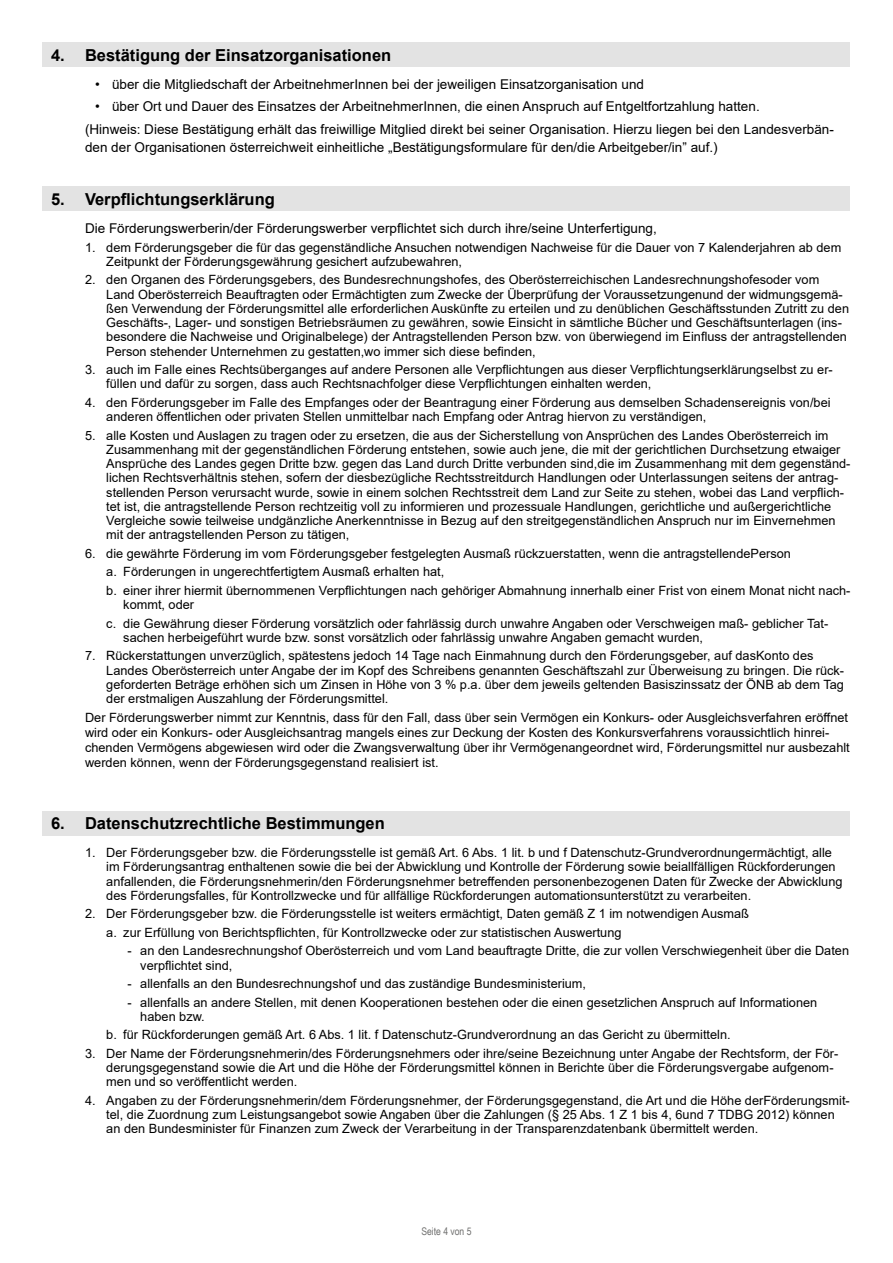
<style>
.page{position:relative;width:893px;height:1263px;background:#fff}
.page>*{position:absolute;margin:0;border:0;box-sizing:border-box;transform-origin:0 0}
.Formularabschnitt_H2{font:700 16.5px "Arial";color:#000}
.Formular_Abschluss_P_Text_-_OHNE_Grundli{font:13.5px/18px "Arial";color:#000}
.Anlagen_P_Fließtext_ohne_Grundlinienrast{font:12.75px/14.2px "Arial";color:#000}
.t1{font:10.5px "Arial Narrow";color:#6f6f6e}
</style>
<div class="page">
<div style="left:43px;top:43px;width:807px;height:24px;background:#e3e3e3"></div>
<div style="left:43px;top:187px;width:807px;height:24px;background:#e3e3e3"></div>
<div style="left:43px;top:811px;width:807px;height:24px;background:#e3e3e3"></div>
<h2 class="Formularabschnitt_H2" style="left:51px;top:43px;width:342px">4. Bestätigung der Einsatzorganisationen</h2>
<p class="Formular_Abschluss_P_Text_-_OHNE_Grundli" style="left:95px;top:75px;width:551px">• über die Mitgliedschaft der ArbeitnehmerInnen bei der jeweiligen Einsatzorganisation und</p>
<p class="Formular_Abschluss_P_Text_-_OHNE_Grundli" style="left:95px;top:98px;width:666px">• über Ort und Dauer des Einsatzes der ArbeitnehmerInnen, die einen Anspruch auf Entgeltfortzahlung hatten.</p>
<p class="Formular_Abschluss_P_Text_-_OHNE_Grundli" style="left:85px;top:120px;width:750px">(Hinweis: Diese Bestätigung erhält das freiwillige Mitglied direkt bei seiner Organisation. Hierzu liegen bei den Landesverbän&shy;den der Organisationen österreichweit einheitliche „Bestätigungsformulare für den/die Arbeitgeber/in” auf.)</p>
<h2 class="Formularabschnitt_H2" style="left:51px;top:187px;width:225px">5. Verpflichtungserklärung</h2>
<p class="Formular_Abschluss_P_Text_-_OHNE_Grundli" style="left:85px;top:219px;width:573px">Die Förderungswerberin/der Förderungswerber verpflichtet sich durch ihre/seine Unterfertigung,</p>
<p class="Anlagen_P_Fließtext_ohne_Grundlinienrast" style="left:106px;top:240px;width:736px;text-indent:-21px">1. dem Förderungsgeber die für das gegenständliche Ansuchen notwendigen Nachweise für die Dauer von 7 Kalenderjahren ab dem<br>Zeitpunkt der Förderungsgewährung gesichert aufzubewahren,</p>
<p class="Anlagen_P_Fließtext_ohne_Grundlinienrast" style="left:106px;top:273px;width:744px;text-indent:-21px">2. den Organen des Förderungsgebers, des Bundesrechnungshofes, des Oberösterreichischen Landesrechnungshofesoder vom Land Oberösterreich Beauftragten oder Ermächtigten zum Zwecke der Überprüfung der Voraussetzungenund der widmungsgemä&shy;ßen Verwendung der Förderungsmittel alle erforderlichen Auskünfte zu erteilen und zu denüblichen Geschäftsstunden Zutritt zu den Geschäfts-, Lager- und sonstigen Betriebsräumen zu gewähren, sowie Einsicht in sämtliche Bücher und Geschäftsunterlagen (ins&shy;besondere die Nachweise und Originalbelege) der Antragstellenden Person bzw. von überwiegend im Einfluss der antragstellenden Person stehender Unternehmen zu gestatten,wo immer sich diese befinden,</p>
<p class="Anlagen_P_Fließtext_ohne_Grundlinienrast" style="left:106px;top:362px;width:728px;text-indent:-21px">3. auch im Falle eines Rechtsüberganges auf andere Personen alle Verpflichtungen aus dieser Verpflichtungserklärungselbst zu er&shy;füllen und dafür zu sorgen, dass auch Rechtsnachfolger diese Verpflichtungen einhalten werden,</p>
<p class="Anlagen_P_Fließtext_ohne_Grundlinienrast" style="left:106px;top:395px;width:726px;text-indent:-21px">4. den Förderungsgeber im Falle des Empfanges oder der Beantragung einer Förderung aus demselben Schadensereignis von/bei anderen öffentlichen oder privaten Stellen unmittelbar nach Empfang oder Antrag hiervon zu verständigen,</p>
<p class="Anlagen_P_Fließtext_ohne_Grundlinienrast" style="left:106px;top:428px;width:746px;text-indent:-21px">5. alle Kosten und Auslagen zu tragen oder zu ersetzen, die aus der Sicherstellung von Ansprüchen des Landes Oberösterreich im Zusammenhang mit der gegenständlichen Förderung entstehen, sowie auch jene, die mit der gerichtlichen Durchsetzung etwaiger Ansprüche des Landes gegen Dritte bzw. gegen das Land durch Dritte verbunden sind,die im Zusammenhang mit dem gegenständ&shy;lichen Rechtsverhältnis stehen, sofern der diesbezügliche Rechtsstreitdurch Handlungen oder Unterlassungen seitens der antrag&shy;stellenden Person verursacht wurde, sowie in einem solchen Rechtsstreit dem Land zur Seite zu stehen, wobei das Land verpflich&shy;tet ist, die antragstellende Person rechtzeitig voll zu informieren und prozessuale Handlungen, gerichtliche und außergerichtliche Vergleiche sowie teilweise undgänzliche Anerkenntnisse in Bezug auf den streitgegenständlichen Anspruch nur im Einvernehmen mit der antragstellenden Person zu tätigen,</p>
<p class="Anlagen_P_Fließtext_ohne_Grundlinienrast" style="left:85px;top:546px;width:707px">6. die gewährte Förderung im vom Förderungsgeber festgelegten Ausmaß rückzuerstatten, wenn die antragstellendePerson</p>
<p class="Anlagen_P_Fließtext_ohne_Grundlinienrast" style="left:106px;top:565px;width:340px">a. Förderungen in ungerechtfertigtem Ausmaß erhalten hat,</p>
<p class="Anlagen_P_Fließtext_ohne_Grundlinienrast" style="left:123px;top:583px;width:729px;text-indent:-17px">b. einer ihrer hiermit übernommenen Verpflichtungen nach gehöriger Abmahnung innerhalb einer Frist von einem Monat nicht nach&shy;kommt, oder</p>
<p class="Anlagen_P_Fließtext_ohne_Grundlinienrast" style="left:123px;top:616px;width:706px;text-indent:-17px">c. die Gewährung dieser Förderung vorsätzlich oder fahrlässig durch unwahre Angaben oder Verschweigen maß- geblicher Tat&shy;sachen herbeigeführt wurde bzw. sonst vorsätzlich oder fahrlässig unwahre Angaben gemacht wurden,</p>
<p class="Anlagen_P_Fließtext_ohne_Grundlinienrast" style="left:106px;top:649px;width:739px;text-indent:-21px">7. Rückerstattungen unverzüglich, spätestens jedoch 14 Tage nach Einmahnung durch den Förderungsgeber, auf dasKonto des Landes Oberösterreich unter Angabe der im Kopf des Schreibens genannten Geschäftszahl zur Überweisung zu bringen. Die rück&shy;geforderten Beträge erhöhen sich um Zinsen in Höhe von 3 % p.a. über dem jeweils geltenden Basiszinssatz der ÖNB ab dem Tag der erstmaligen Auszahlung der Förderungsmittel.</p>
<p class="Anlagen_P_Fließtext_ohne_Grundlinienrast" style="left:85px;top:710px;width:766px;line-height:15px">Der Förderungswerber nimmt zur Kenntnis, dass für den Fall, dass über sein Vermögen ein Konkurs- oder Ausgleichsverfahren eröffnet wird oder ein Konkurs- oder Ausgleichsantrag mangels eines zur Deckung der Kosten des Konkursverfahrens voraussichtlich hinrei&shy;chenden Vermögens abgewiesen wird oder die Zwangsverwaltung über ihr Vermögenangeordnet wird, Förderungsmittel nur ausbezahlt werden können, wenn der Förderungsgegenstand realisiert ist.</p>
<h2 class="Formularabschnitt_H2" style="left:51px;top:812px;width:335px">6. Datenschutzrechtliche Bestimmungen</h2>
<p class="Anlagen_P_Fließtext_ohne_Grundlinienrast" style="left:106px;top:845px;width:738px;text-indent:-21px">1. Der Förderungsgeber bzw. die Förderungsstelle ist gemäß Art. 6 Abs. 1 lit. b und f Datenschutz-Grundverordnungermächtigt, alle im Förderungsantrag enthaltenen sowie die bei der Abwicklung und Kontrolle der Förderung sowie beiallfälligen Rückforderungen anfallenden, die Förderungsnehmerin/den Förderungsnehmer betreffenden personenbezogenen Daten für Zwecke der Abwicklung des Förderungsfalles, für Kontrollzwecke und für allfällige Rückforderungen automationsunterstützt zu verarbeiten.</p>
<p class="Anlagen_P_Fließtext_ohne_Grundlinienrast" style="left:85px;top:907px;width:666px">2. Der Förderungsgeber bzw. die Förderungsstelle ist weiters ermächtigt, Daten gemäß Z 1 im notwendigen Ausmaß</p>
<p class="Anlagen_P_Fließtext_ohne_Grundlinienrast" style="left:106px;top:925px;width:517px">a. zur Erfüllung von Berichtspflichten, für Kontrollzwecke oder zur statistischen Auswertung</p>
<p class="Anlagen_P_Fließtext_ohne_Grundlinienrast" style="left:140px;top:944px;width:710px;text-indent:-13px">- an den Landesrechnungshof Oberösterreich und vom Land beauftragte Dritte, die zur vollen Verschwiegenheit über die Daten verpflichtet sind,</p>
<p class="Anlagen_P_Fließtext_ohne_Grundlinienrast" style="left:128px;top:976px;width:460px">- allenfalls an den Bundesrechnungshof und das zuständige Bundesministerium,</p>
<p class="Anlagen_P_Fließtext_ohne_Grundlinienrast" style="left:140px;top:995px;width:678px;text-indent:-13px">- allenfalls an andere Stellen, mit denen Kooperationen bestehen oder die einen gesetzlichen Anspruch auf Informationen haben bzw.</p>
<p class="Anlagen_P_Fließtext_ohne_Grundlinienrast" style="left:106px;top:1028px;width:626px">b. für Rückforderungen gemäß Art. 6 Abs. 1 lit. f Datenschutz-Grundverordnung an das Gericht zu übermitteln.</p>
<p class="Anlagen_P_Fließtext_ohne_Grundlinienrast" style="left:106px;top:1046px;width:734px;text-indent:-21px">3. Der Name der Förderungsnehmerin/des Förderungsnehmers oder ihre/seine Bezeichnung unter Angabe der Rechtsform, der För&shy;derungsgegenstand sowie die Art und die Höhe der Förderungsmittel können in Berichte über die Förderungsvergabe aufgenom&shy;men und so veröffentlicht werden.</p>
<p class="Anlagen_P_Fließtext_ohne_Grundlinienrast" style="left:106px;top:1093px;width:745px;text-indent:-21px">4. Angaben zu der Förderungsnehmerin/dem Förderungsnehmer, der Förderungsgegenstand, die Art und die Höhe derFörderungsmit&shy;tel, die Zuordnung zum Leistungsangebot sowie Angaben über die Zahlungen (§ 25 Abs. 1 Z 1 bis 4, 6und 7 TDBG 2012) können an den Bundesminister für Finanzen zum Zweck der Verarbeitung in der Transparenzdatenbank übermittelt werden.</p>
<p class="t1" style="left:421px;top:1223px;width:52px">Seite 4 von 5</p>
</div>
